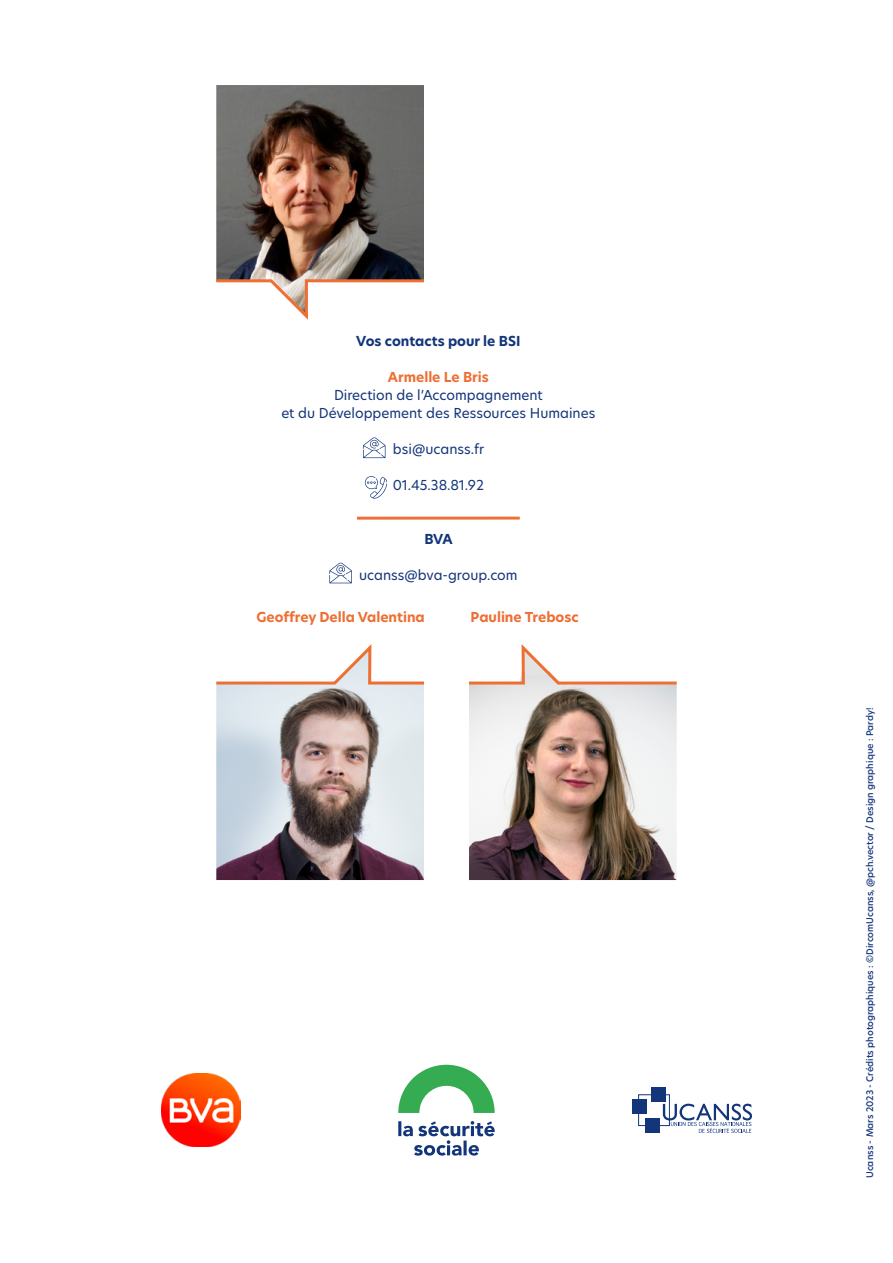
<style>
.page{position:relative;width:893px;height:1263px;background:#fff}
.page>*{position:absolute;margin:0;border:0;box-sizing:border-box;transform-origin:0 0}
.Texte_du_titre_-_Uto{font:13.5px "Hero New";color:#13357a}
.Texte_du_titre_-_Uto-2{font:700 13.5px "Hero New";color:#ed6f34}
.Texte_du_titre_-_Uto-3{font:700 13.5px "Hero New";color:#13357a}
.Texte_du_titre_-_Uto-4{font:500 9px "Hero New";color:#13357a}
</style>
<div class="page">
<svg style="left:398px;top:1065px;width:97px;height:48px"></svg>
<svg style="left:398px;top:1121px;width:97px;height:34px"></svg>
<div style="left:638px;top:1094px;width:32px;height:32px;border:1px solid #13357a"></div>
<div style="left:652px;top:1087px;width:14px;height:14px;background:#13357a"></div>
<div style="left:632px;top:1099px;width:14px;height:14px;background:#13357a"></div>
<div style="left:645px;top:1119px;width:15px;height:14px;background:#13357a"></div>
<svg style="left:663px;top:1104px;width:89px;height:29px"></svg>
<img style="left:161px;top:1073px;width:80px;height:74px">
<img style="left:469px;top:686px;width:208px;height:194px">
<img style="left:216px;top:686px;width:208px;height:194px">
<svg style="left:216px;top:85px;width:211px;height:601px"></svg>
<hr style="left:357px;top:517px;width:163px;height:3px;background:#ed6f34">
<svg style="left:466px;top:516px;width:211px;height:170px"></svg>
<p class="Texte_du_titre_-_Uto-3" style="left:356px;top:332px;width:166px">Vos contacts pour le BSI</p>
<p class="Texte_du_titre_-_Uto-2" style="left:388px;top:368px;width:103px">Armelle Le Bris</p>
<p class="Texte_du_titre_-_Uto" style="left:334px;top:386px;width:210px">Direction de l’Accompagnement</p>
<p class="Texte_du_titre_-_Uto" style="left:281px;top:404px;width:316px">et du Développement des Ressources Humaines</p>
<p class="Texte_du_titre_-_Uto" style="left:393px;top:440px;width:93px">bsi@ucanss.fr</p>
<p class="Texte_du_titre_-_Uto" style="left:393px;top:476px;width:93px">01.45.38.81.92</p>
<p class="Texte_du_titre_-_Uto-3" style="left:424px;top:530px;width:30px">BVA</p>
<p class="Texte_du_titre_-_Uto" style="left:359px;top:566px;width:160px">ucanss@bva-group.com</p>
<p class="Texte_du_titre_-_Uto-2" style="left:256px;top:607px;width:170px">Geoffrey Della Valentina</p>
<p class="Texte_du_titre_-_Uto-2" style="left:471px;top:607px;width:110px">Pauline Trebosc</p>
<p class="Texte_du_titre_-_Uto-4" style="left:864px;top:1178px;width:472px;rotate:-90deg">Ucanss - Mars 2023 - Crédits photographiques : ©DircomUcanss, @pch.vector / Design graphique : Pardy!</p>
</div>
